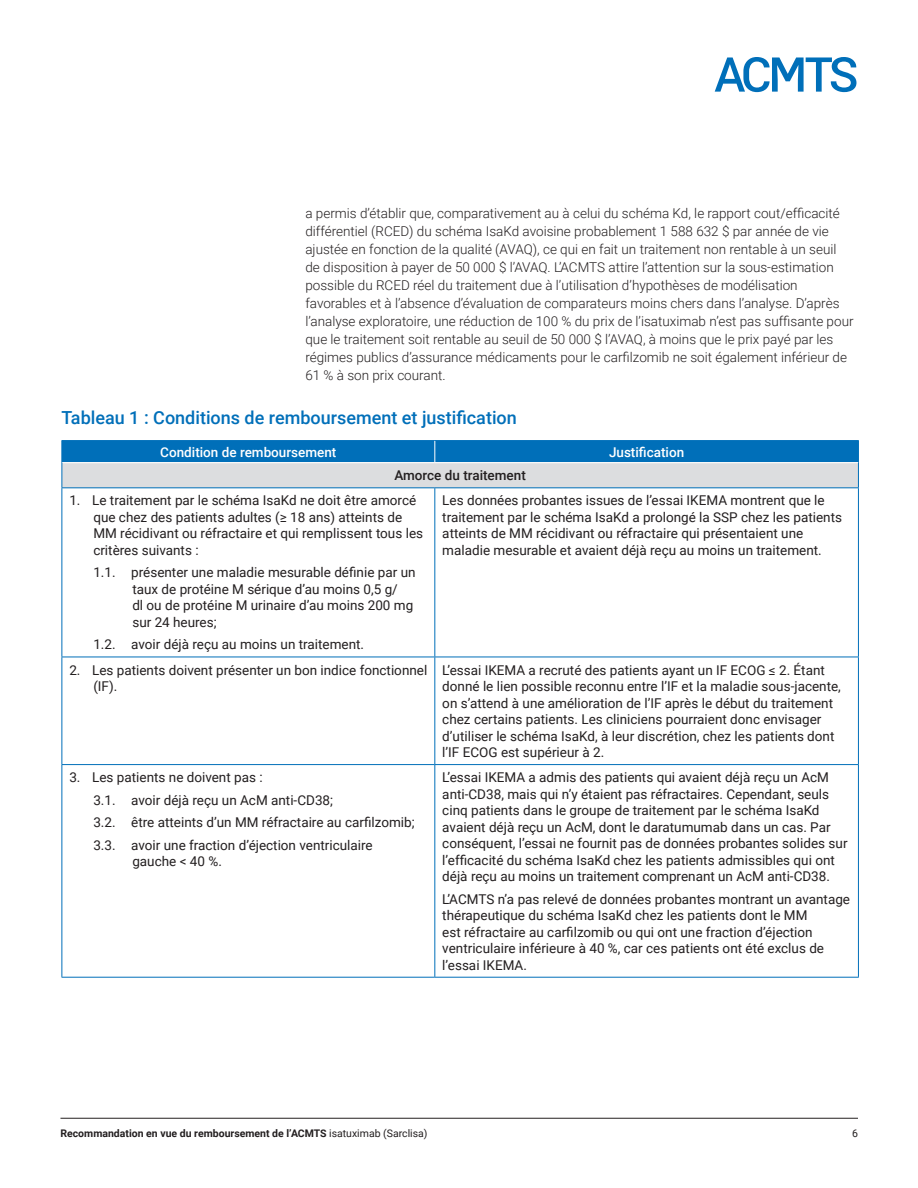
<style>
.page{position:relative;width:918px;height:1188px;background:#fff}
.page>*{position:absolute;margin:0;border:0;box-sizing:border-box;transform-origin:0 0}
.t1{font:500 18px "Roboto";color:#006fb9}
.t2{font:13.5px/16.5px "Roboto";color:#231f20}
.t3{font:300 13.5px/18px "Roboto";color:#231f20}
.t4{font:500 13.5px "Roboto";color:#fff}
.t5{font:500 13.5px "Roboto";color:#231f20}
.t6{font:700 10.5px "Roboto";color:#231f20}
.t7{font:10.5px "Roboto";color:#231f20}
.s1{font-weight:400}
</style>
<div class="page">
<svg style="left:715px;top:57px;width:141px;height:35px"></svg>
<hr style="left:60px;top:1118px;width:798px;height:1px;background:#231f20">
<hr style="left:62px;top:488px;width:1px;height:169px;background:#006fb9">
<hr style="left:434px;top:488px;width:1px;height:169px;background:#006fb9">
<hr style="left:858px;top:488px;width:1px;height:169px;background:#006fb9">
<hr style="left:62px;top:657px;width:373px;height:1px;background:#006fb9">
<hr style="left:62px;top:657px;width:1px;height:107px;background:#006fb9">
<hr style="left:435px;top:657px;width:424px;height:1px;background:#006fb9">
<hr style="left:434px;top:657px;width:1px;height:107px;background:#006fb9">
<hr style="left:858px;top:657px;width:1px;height:107px;background:#006fb9">
<hr style="left:62px;top:764px;width:373px;height:1px;background:#006fb9">
<hr style="left:62px;top:765px;width:1px;height:212px;background:#006fb9">
<hr style="left:435px;top:764px;width:424px;height:1px;background:#006fb9">
<hr style="left:434px;top:765px;width:1px;height:212px;background:#006fb9">
<hr style="left:858px;top:765px;width:1px;height:212px;background:#006fb9">
<hr style="left:62px;top:440px;width:373px;height:1px;background:#006fb9">
<hr style="left:435px;top:440px;width:424px;height:1px;background:#006fb9">
<svg style="left:62px;top:441px;width:797px;height:46px;background:#78abce"></svg>
<hr style="left:62px;top:487px;width:373px;height:1px;background:#006fb9">
<hr style="left:435px;top:487px;width:424px;height:1px;background:#006fb9">
<hr style="left:62px;top:977px;width:373px;height:1px;background:#006fb9">
<hr style="left:435px;top:977px;width:424px;height:1px;background:#006fb9">
<p class="t3" style="left:305px;top:204px;width:550px">a permis d’établir que, comparativement au à celui du schéma Kd, le rapport cout/efficacité différentiel (RCED) du schéma IsaKd avoisine probablement 1 588 632 $ par année de vie ajustée en fonction de la qualité (AVAQ), ce qui en fait un traitement non rentable à un seuil de disposition à payer de 50 000 $ l’AVAQ. L’ACMTS attire l’attention sur la sous-estimation possible du RCED réel du traitement due à l’utilisation d’hypothèses de modélisation favorables et à l’absence d’évaluation de comparateurs moins chers dans l’analyse. D’après l’analyse exploratoire, une réduction de 100 % du prix de l’isatuximab n’est pas suffisante pour que le traitement soit rentable au seuil de 50 000 $ l’AVAQ, à moins que le prix payé par les régimes publics d’assurance médicaments pour le carfilzomib ne soit également inférieur de 61 % à son prix courant.</p>
<h1 class="t1" style="left:62px;top:405px;width:457px">Tableau 1 : Conditions de remboursement et justification</h1>
<p class="t4" style="left:160px;top:442px;width:178px">Condition de remboursement</p>
<p class="t4" style="left:609px;top:442px;width:77px">Justification</p>
<p class="t5" style="left:394px;top:466px;width:133px">Amorce du traitement</p>
<p class="t2" style="left:93px;top:492px;width:331px;text-indent:-24px">1. Le traitement par le schéma IsaKd ne doit être amorcé que chez des patients adultes (≥ 18 ans) atteints de MM récidivant ou réfractaire et qui remplissent tous les critères suivants :</p>
<p class="t2" style="left:132px;top:564px;width:285px;text-indent:-39px">1.1. présenter une maladie mesurable définie par un taux de protéine M sérique d’au moins 0,5 g/<br>dl ou de protéine M urinaire d’au moins 200 mg sur 24 heures;</p>
<p class="t2" style="left:93px;top:636px;width:272px">1.2. avoir déjà reçu au moins un traitement.</p>
<p class="t2" style="left:442px;top:492px;width:401px">Les données probantes issues de l’essai IKEMA montrent que le traitement par le schéma IsaKd a prolongé la SSP chez les patients atteints de MM récidivant ou réfractaire qui présentaient une maladie mesurable et avaient déjà reçu au moins un traitement.</p>
<p class="t2" style="left:93px;top:661px;width:335px;text-indent:-24px">2. Les patients doivent présenter un bon indice fonctionnel (IF).</p>
<p class="t2" style="left:442px;top:661px;width:400px">L’essai IKEMA a recruté des patients ayant un IF ECOG ≤ 2. Étant donné le lien possible reconnu entre l’IF et la maladie sous-jacente, on s’attend à une amélioration de l’IF après le début du traitement chez certains patients. Les cliniciens pourraient donc envisager d’utiliser le schéma IsaKd, à leur discrétion, chez les patients dont l’IF ECOG est supérieur à 2.</p>
<p class="t2" style="left:93px;top:766px;width:323px;line-height:22.5px;text-indent:-24px">3. Les patients ne doivent pas :<br>3.1. avoir déjà reçu un AcM anti-CD38;<br>3.2. être atteints d’un MM réfractaire au carfilzomib; 3.3. avoir une fraction d’éjection ventriculaire</p>
<p class="t2" style="left:132px;top:853px;width:91px">gauche &lt; 40 %.</p>
<p class="t2" style="left:442px;top:769px;width:407px">L’essai IKEMA a admis des patients qui avaient déjà reçu un AcM anti-CD38, mais qui n’y étaient pas réfractaires. Cependant, seuls cinq patients dans le groupe de traitement par le schéma IsaKd avaient déjà reçu un AcM, dont le daratumumab dans un cas. Par conséquent, l’essai ne fournit pas de données probantes solides sur l’efficacité du schéma IsaKd chez les patients admissibles qui ont déjà reçu au moins un traitement comprenant un AcM anti-CD38.</p>
<p class="t2" style="left:442px;top:890px;width:409px">L’ACMTS n’a pas relevé de données probantes montrant un avantage thérapeutique du schéma IsaKd chez les patients dont le MM<br>est réfractaire au carfilzomib ou qui ont une fraction d’éjection ventriculaire inférieure à 40 %, car ces patients ont été exclus de l’essai IKEMA.</p>
<p class="t6" style="left:60px;top:1126px;width:369px">Recommandation en vue du remboursement de l’ACMTS <span class="s1">isatuximab (Sarclisa)</span></p>
<p class="t7" style="left:852px;top:1126px;width:7px">6</p>
</div>
